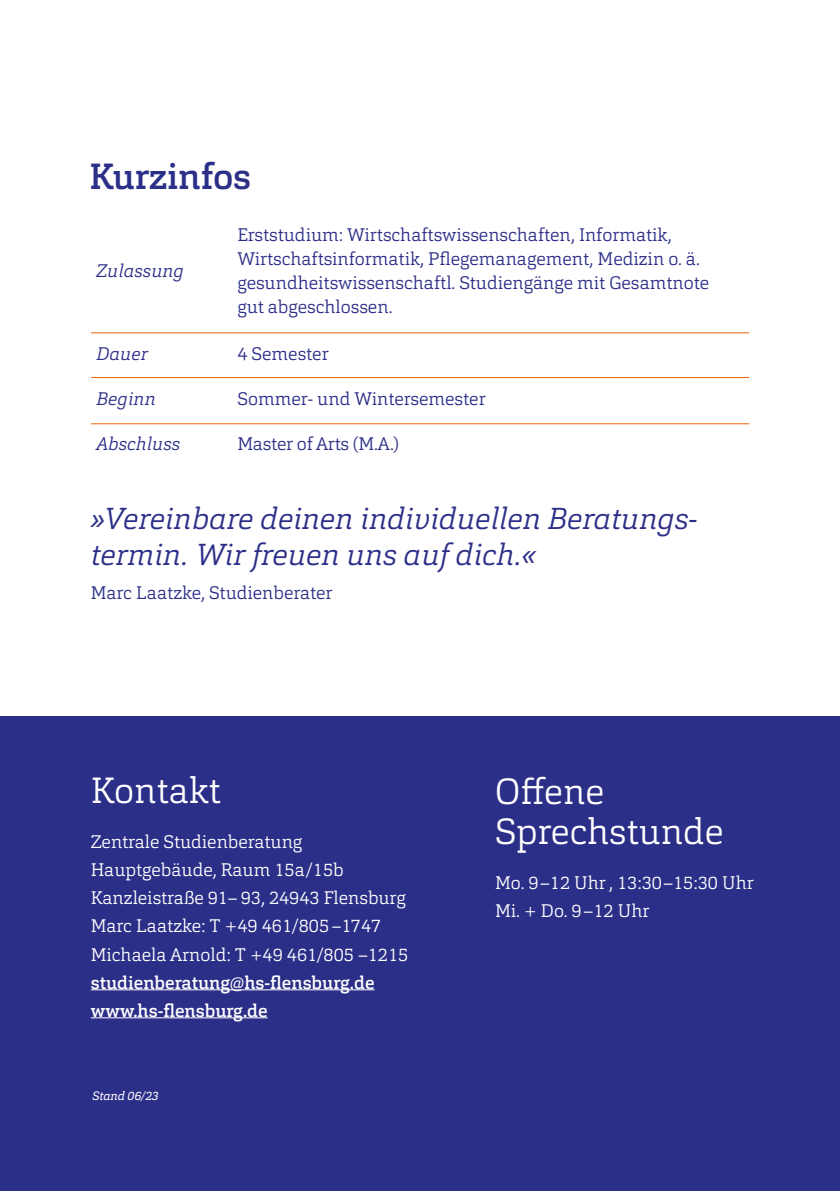
<style>
.page{position:relative;width:840px;height:1191px;background:#fff}
.page>*{position:absolute;margin:0;border:0;box-sizing:border-box;transform-origin:0 0}
.t1{font:300 36px/40px "Cargan";color:#fff}
.t2{font:500 36px "Cargan";color:#2c2f88}
.t3{font:italic 300 30px/36px "Cargan";color:#2c2f88}
.t4{font:300 18px/24px "Cargan";color:#2c2f88}
.t5{font:300 18px/28px "Cargan";color:#fff}
.t6{font:500 18px/28px "Cargan";color:#fff}
.t7{font:italic 300 18px "Cargan";letter-spacing:.01em;color:#2c2f88}
.t8{font:italic 12px "Cargan";color:#fff}
</style>
<div class="page">
<div style="left:0;top:716px;width:839px;height:475px;background:#2c2f88"></div>
<hr style="left:91px;top:332px;width:657px;height:1px;background:#ec6608">
<hr style="left:91px;top:377px;width:657px;height:1px;background:#ec6608">
<hr style="left:91px;top:423px;width:657px;height:1px;background:#ec6608">
<hr style="left:91px;top:989px;width:283px;height:1px;background:#fff">
<hr style="left:91px;top:1017px;width:176px;height:1px;background:#fff">
<h1 class="t2" style="left:89px;top:153px;width:163px">Kurzinfos</h1>
<p class="t7" style="left:96px;top:259px;width:89px">Zulassung</p>
<p class="t4" style="left:237px;top:223px;width:473px">Erststudium: Wirtschaftswissenschaften, Informatik, Wirtschaftsinformatik, Pflegemanagement, Medizin o. ä. gesundheitswissenschaftl. Studiengänge mit Gesamtnote gut abgeschlossen.</p>
<p class="t7" style="left:96px;top:342px;width:53px">Dauer</p>
<p class="t4" style="left:237px;top:341px;width:93px">4 Semester</p>
<p class="t7" style="left:96px;top:387px;width:61px">Beginn</p>
<p class="t4" style="left:237px;top:387px;width:250px">Sommer- und Wintersemester</p>
<p class="t7" style="left:96px;top:433px;width:85px">Abschluss</p>
<p class="t4" style="left:237px;top:432px;width:163px">Master of Arts (M.A.)</p>
<h2 class="t3" style="left:91px;top:500px;width:607px">»Vereinbare deinen individuellen Beratungs&shy;termin. Wir freuen uns auf dich.«</h2>
<p class="t4" style="left:91px;top:580px;width:243px">Marc Laatzke, Studienberater</p>
<h1 class="t1" style="left:91px;top:771px;width:131px">Kontakt</h1>
<p class="t5" style="left:91px;top:828px;width:319px">Zentrale Studienberatung<br>Hauptgebäude, Raum 15a/15b<br>Kanzleistraße 91– 93, 24943 Flensburg<br>Marc Laatzke: T +49 461/805 –1747<br>Michaela Arnold: T +49 461 /805 –1215</p>
<p class="t6" style="left:91px;top:968px;width:285px">studienberatung@hs-flensburg.de www.hs-flensburg.de</p>
<p class="t8" style="left:92px;top:1088px;width:67px">Stand 06/23</p>
<h1 class="t1" style="left:495px;top:771px;width:230px">Offene<br>Sprechstunde</h1>
<p class="t5" style="left:495px;top:869px;width:260px">Mo. 9–12 Uhr , 13:30–15:30 Uhr<br>Mi. + Do. 9–12 Uhr</p>
</div>
